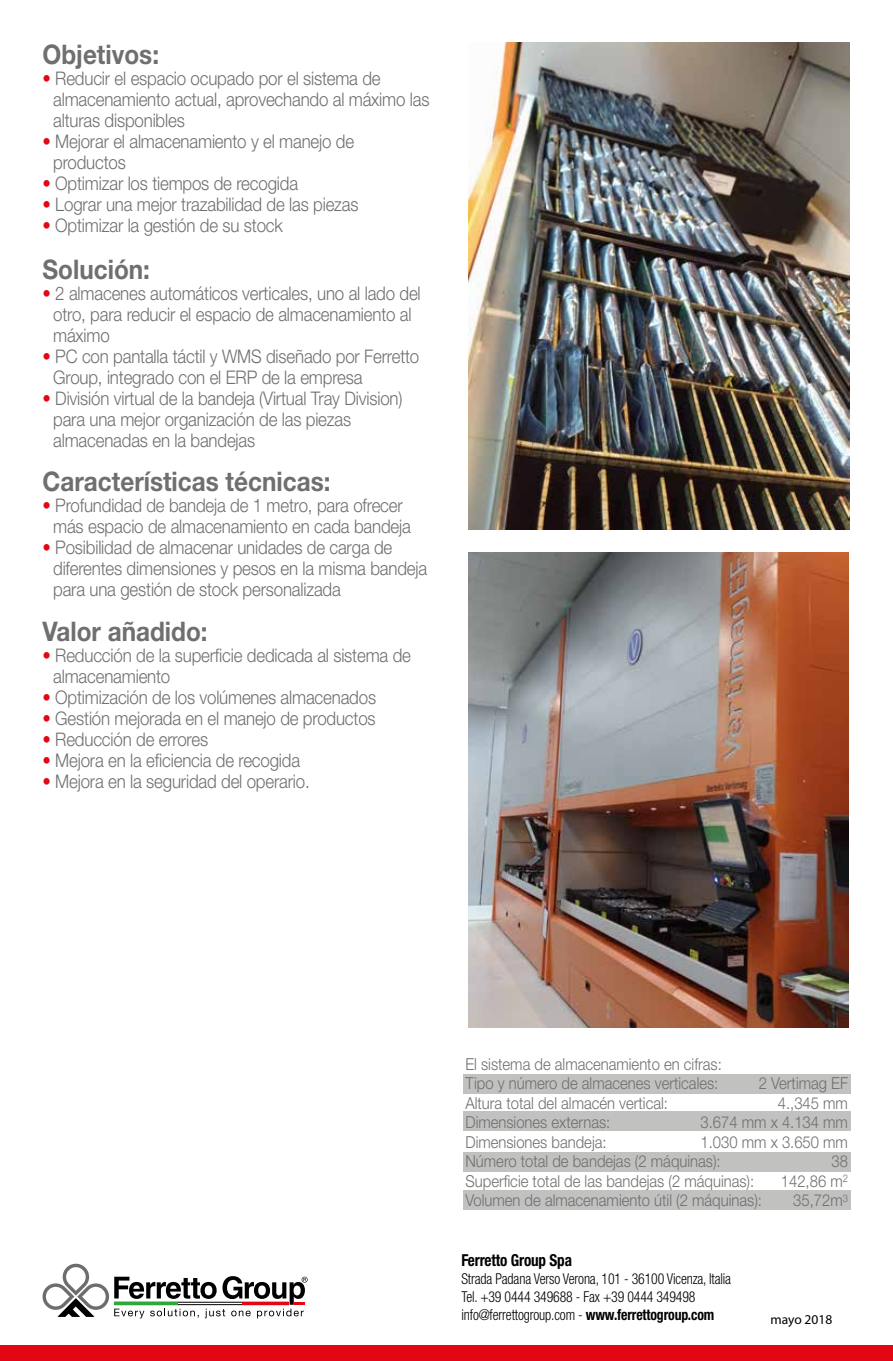
<style>
.page{position:relative;width:893px;height:1361px;background:#fff}
.page>*{position:absolute;margin:0;border:0;box-sizing:border-box;transform-origin:0 0}
.t1{font:700 27px "Helvetica Neue";color:#706f6f;scale:.9 1}
.t2{font:300 18.75px/21px "Helvetica Neue";letter-spacing:-.01em;color:#706f6f;scale:.9 1}
.t3{font:300 16.5px/19.5px "Helvetica Neue";color:#706f6f;scale:.9 1}
.t4{font:700 condensed 16.5px "Helvetica Neue";letter-spacing:-.01em;color:#000;scale:.92 1}
.t5{font:300 condensed 15px/18px "Helvetica Neue";letter-spacing:-.01em;color:#000;scale:.92 1}
.t6{font:13.5px "Myriad Pro";color:#000}
.s1{color:#e30613}
.s2{font-weight:700}
</style>
<div class="page">
<div style="left:0;top:1345px;width:893px;height:16px;background:#e30613"></div>
<div style="left:463px;top:1074px;width:387px;height:20px;background:#c1c1c0"></div>
<div style="left:463px;top:1111px;width:387px;height:20px;background:#c1c1c0"></div>
<div style="left:463px;top:1151px;width:387px;height:20px;background:#c1c1c0"></div>
<div style="left:463px;top:1190px;width:387px;height:20px;background:#c1c1c0"></div>
<svg style="left:43px;top:1263px;width:265px;height:55px"></svg>
<img style="left:468px;top:43px;width:381px;height:486px">
<img style="left:468px;top:553px;width:380px;height:474px">
<h1 class="t1" style="left:43px;top:37px;width:131px">Objetivos:</h1>
<p class="t2" style="left:53px;top:67px;width:420px;text-indent:-11px"><span class="s1">•</span> Reducir el espacio ocupado por el sistema de almacenamiento actual, aprovechando al máximo las alturas disponibles</p>
<p class="t2" style="left:53px;top:130px;width:336px;text-indent:-11px"><span class="s1">•</span> Mejorar el almacenamiento y el manejo de productos</p>
<p class="t2" style="left:43px;top:172px;width:285px"><span class="s1">•</span> Optimizar los tiempos de recogida</p>
<p class="t2" style="left:43px;top:193px;width:353px"><span class="s1">•</span> Lograr una mejor trazabilidad de las piezas</p>
<p class="t2" style="left:43px;top:214px;width:269px"><span class="s1">•</span> Optimizar la gestión de su stock</p>
<h1 class="t1" style="left:43px;top:252px;width:121px">Solución:</h1>
<p class="t2" style="left:53px;top:282px;width:410px;text-indent:-11px"><span class="s1">•</span> 2 almacenes automáticos verticales, uno al lado del otro, para reducir el espacio de almacenamiento al máximo</p>
<p class="t2" style="left:53px;top:345px;width:408px;text-indent:-11px"><span class="s1">•</span> PC con pantalla táctil y WMS diseñado por Ferretto<br>Group, integrado con el ERP de la empresa</p>
<p class="t2" style="left:53px;top:387px;width:390px;text-indent:-11px"><span class="s1">•</span> División virtual de la bandeja (Virtual Tray Division) para una mejor organización de las piezas almacenadas en la bandejas</p>
<h1 class="t1" style="left:43px;top:465px;width:321px">Características técnicas:</h1>
<p class="t2" style="left:43px;top:494px;width:411px;text-align:center"><span class="s1">•</span> Profundidad de bandeja de 1 metro, para ofrecer más espacio de almacenamiento en cada bandeja</p>
<p class="t2" style="left:53px;top:536px;width:417px;text-indent:-11px"><span class="s1">•</span> Posibilidad de almacenar unidades de carga de diferentes dimensiones y pesos en la misma bandeja para una gestión de stock personalizada</p>
<h1 class="t1" style="left:43px;top:614px;width:185px">Valor añadido:</h1>
<p class="t2" style="left:53px;top:644px;width:399px;text-indent:-11px"><span class="s1">•</span> Reducción de la superficie dedicada al sistema de almacenamiento</p>
<p class="t2" style="left:43px;top:686px;width:372px"><span class="s1">•</span> Optimización de los volúmenes almacenados</p>
<p class="t2" style="left:43px;top:707px;width:372px"><span class="s1">•</span> Gestión mejorada en el manejo de productos</p>
<p class="t2" style="left:43px;top:728px;width:186px"><span class="s1">•</span> Reducción de errores</p>
<p class="t2" style="left:43px;top:749px;width:288px"><span class="s1">•</span> Mejora en la eficiencia de recogida</p>
<p class="t2" style="left:43px;top:770px;width:298px"><span class="s1">•</span> Mejora en la seguridad del operario.</p>
<p class="t3" style="left:465px;top:1054px;width:286px">El sistema de almacenamiento en cifras:<br>Tipo y número de almacenes verticales:</p>
<p class="t3" style="left:759px;top:1073px;width:101px">2 Vertimag EF</p>
<p class="t3" style="left:465px;top:1093px;width:226px">Altura total del almacén vertical:</p>
<p class="t3" style="left:778px;top:1093px;width:79px">4.,345 mm</p>
<p class="t3" style="left:465px;top:1112px;width:163px">Dimensiones externas:</p>
<p class="t3" style="left:701px;top:1112px;width:165px">3.674 mm x 4.134 mm</p>
<p class="t3" style="left:465px;top:1132px;width:158px">Dimensiones bandeja:</p>
<p class="t3" style="left:465px;top:1132px;width:427px;text-indent:235px">1.030 mm x 3.650 mm<br>Número total de bandejas (2 máquinas):</p>
<p class="t3" style="left:831px;top:1151px;width:20px">38</p>
<p class="t3" style="left:465px;top:1171px;width:322px">Superficie total de las bandejas (2 máquinas):</p>
<p class="t3" style="left:781px;top:1171px;width:76px">142,86 m<sup>2</sup></p>
<p class="t3" style="left:465px;top:1190px;width:331px">Volumen de almacenamiento útil (2 máquinas):</p>
<p class="t3" style="left:793px;top:1190px;width:62px">35,72m<sup>3</sup></p>
<p class="t4" style="left:461px;top:1250px;width:122px">Ferretto Group Spa</p>
<p class="t5" style="left:461px;top:1269px;width:295px">Strada Padana Verso Verona, 101 - 36100 Vicenza, Italia<br>Tel. +39 0444 349688 - Fax +39 0444 349498 info@ferrettogroup.com - <span class="s2">www.ferrettogroup.com</span></p>
<p class="t6" style="left:770px;top:1310px;width:63px">mayo 2018</p>
</div>
